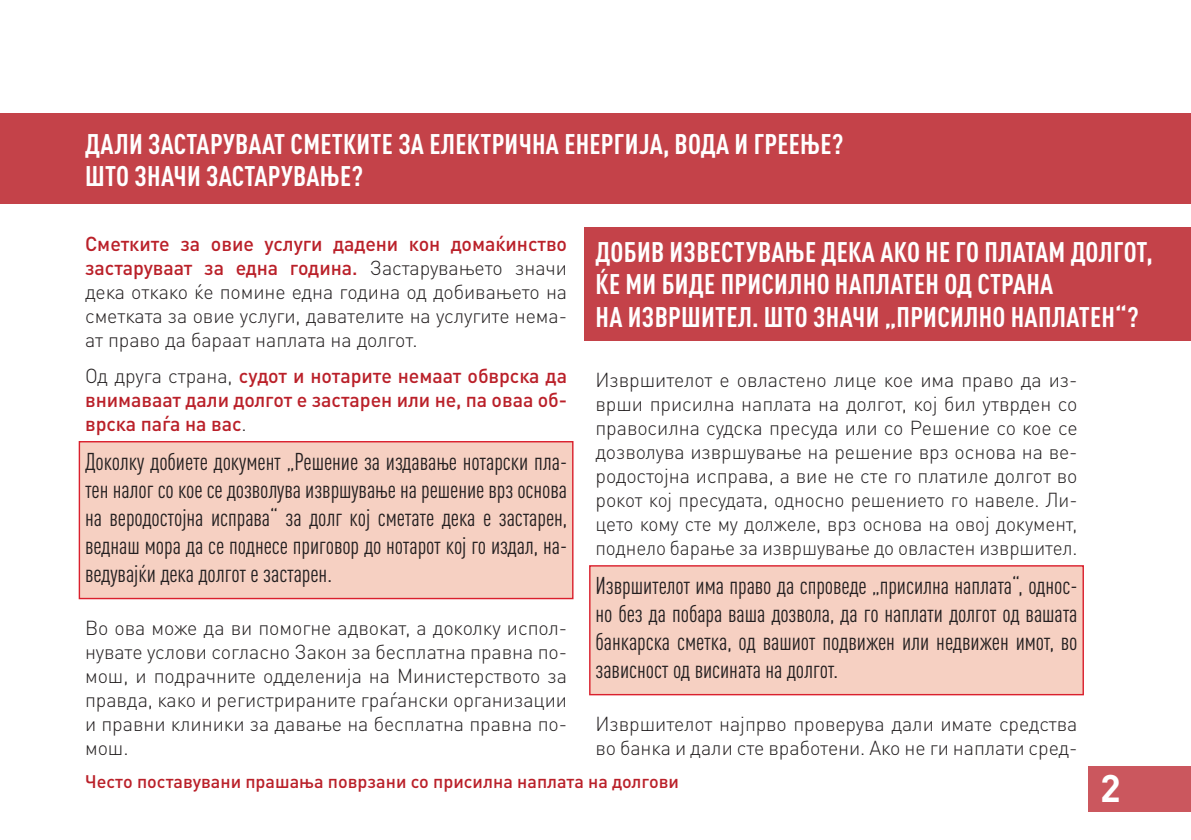
<style>
.page{position:relative;width:1191px;height:840px;background:#fff}
.page>*{position:absolute;margin:0;border:0;box-sizing:border-box;transform-origin:0 0}
.t1{font:700 38px "DIN Pro";color:#fff}
.Title_Right{font:700 condensed 28px/32px "DIN Pro";letter-spacing:.01em;color:#fff}
.Ramka{font:condensed 24px/28px "DIN Pro";letter-spacing:-.005em;color:#231f20;text-align:justify}
.Text{font:300 20px/24px "DIN Pro";letter-spacing:-.005em;color:#231f20;text-align:justify}
.Text-2{font:500 20px/24px "DIN Pro";letter-spacing:-.005em;color:#ba2029;text-align:justify}
.t2{font:500 18px "DIN Pro";color:#ba2029}
.s1{font-weight:500;color:#ba2029}
.s2{font-weight:300;color:#231f20}
</style>
<div class="page">
<div style="left:1089px;top:765px;width:102px;height:46px;background:#cb575e"></div>
<div style="left:79px;top:441px;width:494px;height:158px;background:#f6d0c2;border:1px solid #da202d"></div>
<div style="left:589px;top:565px;width:495px;height:130px;background:#f6d0c2;border:1px solid #da202d"></div>
<div style="left:0;top:113px;width:1191px;height:91px;background:#c44249"></div>
<div style="left:584px;top:227px;width:607px;height:113px;background:#c44249"></div>
<p class="Title_Right" style="left:85px;top:125px;width:760px">ДАЛИ ЗАСТАРУВААТ СМЕТКИТЕ ЗА ЕЛЕКТРИЧНА ЕНЕРГИЈА, ВОДА И ГРЕЕЊЕ?<br>ШТО ЗНАЧИ ЗАСТАРУВАЊЕ?</p>
<p class="Text" style="left:85px;top:230px;width:483px"><span class="s1">Сметките за овие услуги дадени кон домаќинство застаруваат за една година.</span> Застарувањето значи дека откако ќе помине една година од добивањето на сметката за овие услуги, давателите на услугите нема&shy;ат право да бараат наплата на долгот.</p>
<p class="Text-2" style="left:85px;top:361px;width:483px"><span class="s2">Од друга страна,</span> судот и нотарите немаат обврска да внимаваат дали долгот е застарен или не, па оваа об&shy;врска паѓа на вас<span class="s2">.</span></p>
<p class="Ramka" style="left:85px;top:445px;width:483px">Доколку добиете документ „Решение за издавање нотарски пла&shy;тен налог со кое се дозволува извршување на решение врз основа на веродостојна исправа“ за долг кој сметате дека е застарен, веднаш мора да се поднесе приговор до нотарот кој го издал, на&shy;ведувајќи дека долгот е застарен.</p>
<p class="Text" style="left:85px;top:613px;width:483px">Во ова може да ви помогне адвокат, а доколку испол&shy;нувате услови согласно Закон за бесплатна правна по&shy;мош, и подрачните одделенија на Министерството за правда, како и регистрираните граѓански организации и правни клиники за давање на бесплатна правна по&shy;мош.</p>
<p class="Title_Right" style="left:595px;top:234px;width:559px">ДОБИВ ИЗВЕСТУВАЊЕ ДЕКА АКО НЕ ГО ПЛАТАМ ДОЛГОТ,<br>ЌЕ МИ БИДЕ ПРИСИЛНО НАПЛАТЕН ОД СТРАНА<br>НА ИЗВРШИТЕЛ. ШТО ЗНАЧИ „ПРИСИЛНО НАПЛАТЕН“?</p>
<p class="Text" style="left:595px;top:365px;width:483px">Извршителот е овластено лице кое има право да из&shy;врши присилна наплата на долгот, кој бил утврден со правосилна судска пресуда или со Решение со кое се дозволува извршување на решение врз основа на ве&shy;родостојна исправа, а вие не сте го платиле долгот во рокот кој пресудата, односно решението го навеле. Ли&shy;цето кому сте му должеле, врз основа на овој документ, поднело барање за извршување до овластен извршител.</p>
<p class="Ramka" style="left:595px;top:569px;width:483px">Извршителот има право да спроведе „присилна наплата“, однос&shy;но без да побара ваша дозвола, да го наплати долгот од вашата банкарска сметка, од вашиот подвижен или недвижен имот, во зависност од висината на долгот.</p>
<p class="Text" style="left:595px;top:709px;width:483px">Извршителот најпрво проверува дали имате средства во банка и дали сте вработени. Ако не ги наплати сред-</p>
<p class="t2" style="left:85px;top:766px;width:595px">Често поставувани прашања поврзани со присилна наплата на долгови</p>
<h1 class="t1" style="left:1100px;top:756px;width:22px">2</h1>
</div>
